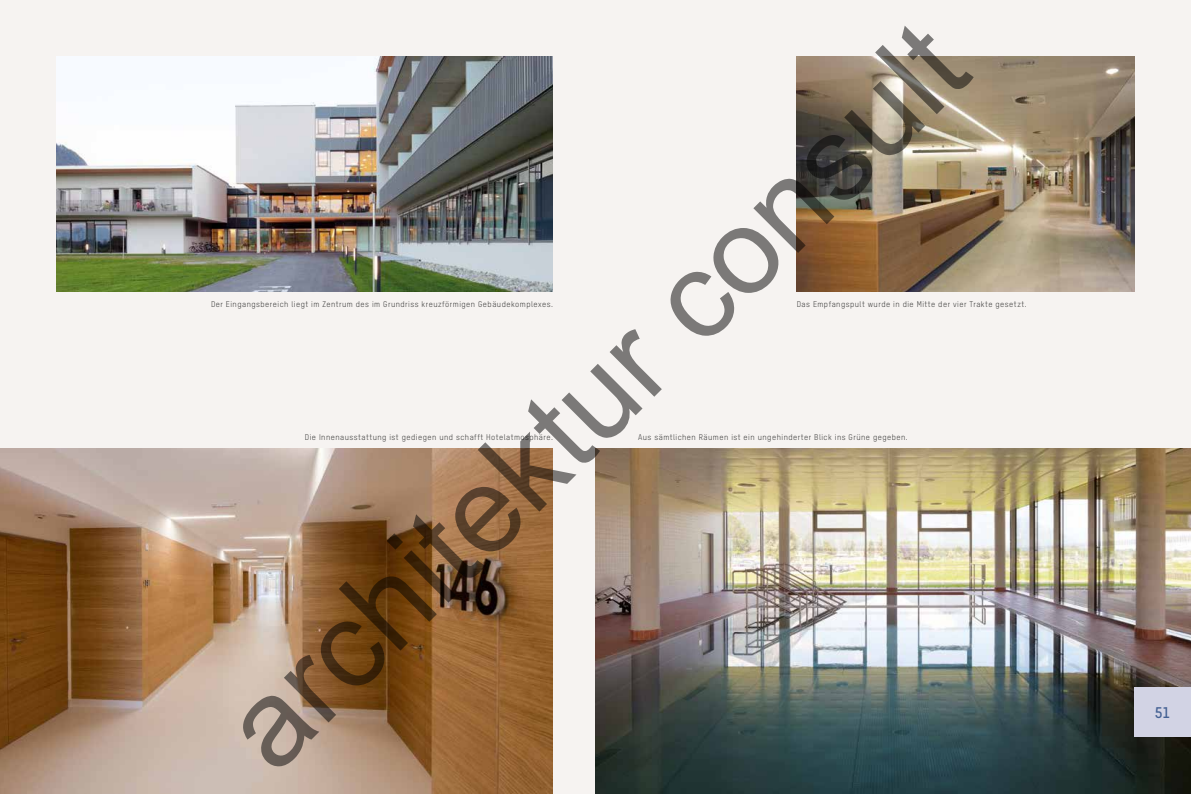
<style>
.page{position:relative;width:1191px;height:794px;background:#f6f3f1}
.page>*{position:absolute;margin:0;border:0;box-sizing:border-box;transform-origin:0 0}
.t1{font:121.8px "Arial";color:rgb(0 0 0/.5)}
.t2{font:15px "T Star Pro Bold";color:#446193}
.t3{font:8px "T Star Pro Regular";letter-spacing:.06em;color:#3c3c3b}
</style>
<div class="page">
<img style="left:0;top:448px;width:553px;height:346px">
<img style="left:796px;top:57px;width:338px;height:235px">
<img style="left:57px;top:57px;width:496px;height:235px">
<img style="left:595px;top:448px;width:596px;height:346px">
<div style="left:1134px;top:687px;width:57px;height:50px;background:#d2d3e4"></div>
<h1 class="t1" style="left:188px;top:689px;width:990px;rotate:-45deg">architektur consult</h1>
<p class="t3" style="left:211px;top:298px;width:343px">Der Eingangsbereich liegt im Zentrum des im Grundriss kreuzförmigen Gebäudekomplexes.</p>
<p class="t3" style="left:796px;top:298px;width:231px">Das Empfangspult wurde in die Mitte der vier Trakte gesetzt.</p>
<p class="t3" style="left:305px;top:431px;width:250px">Die Innenausstattung ist gediegen und schafft Hotelatmosphäre.</p>
<p class="t3" style="left:638px;top:431px;width:271px">Aus sämtlichen Räumen ist ein ungehinderter Blick ins Grüne gegeben.</p>
<h2 class="t2" style="left:1155px;top:702px;width:17px">51</h2>
</div>
